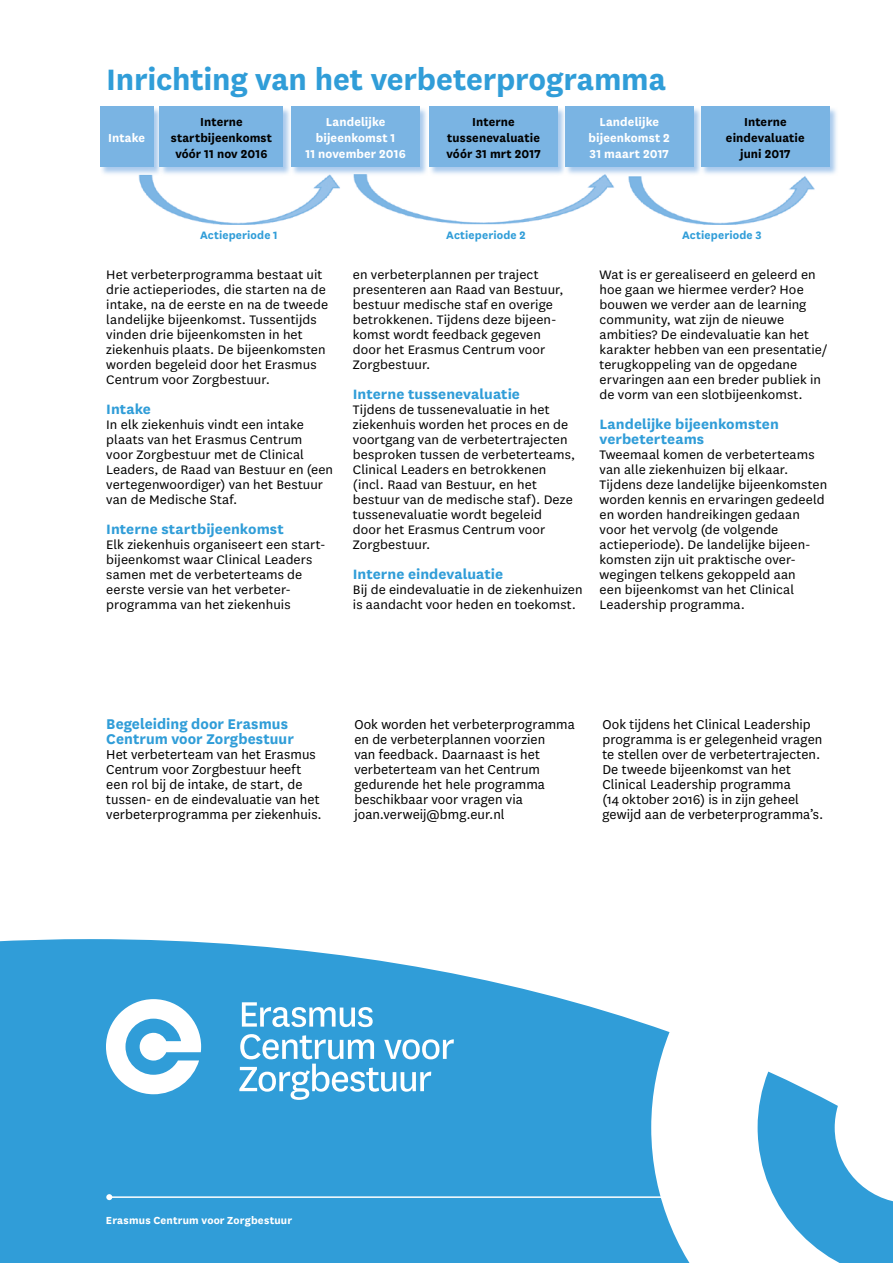
<style>
.page{position:relative;width:893px;height:1263px;background:#fff}
.page>*{position:absolute;margin:0;border:0;box-sizing:border-box;transform-origin:0 0}
.kop{font:700 34.5px "National";letter-spacing:-.005em;color:#309dd8}
.modules{font:700 16.5px/15px "National";color:#309dd8}
.modules-2{font:700 15.9px/15px "National";color:#309dd8;scale:1.04 1}
.plat{font:15px/15px "National";letter-spacing:.005em;color:#000}
.plat_wit_voor{font:15px/15px "National";letter-spacing:.005em;color:#000}
.plat-2{font:14.4px/15px "National";letter-spacing:.005em;color:#000;scale:1.04 1}
.plat-3{font:700 13.5px "National";letter-spacing:.005em;color:#000}
.plat-4{font:700 13.5px "National";letter-spacing:.01em;color:#fff}
.plat-5{font:700 12.6px "National";letter-spacing:.01em;color:#309dd8}
.plat-6{font:700 12px "National";letter-spacing:.015em;color:#fff}
</style>
<div class="page">
<img style="left:138px;top:176px;width:677px;height:49px">
<svg style="left:101px;top:107px;width:59px;height:69px"></svg>
<div style="left:100px;top:107px;width:53px;height:60px;background:#7ab4e3"></div>
<svg style="left:160px;top:108px;width:130px;height:66px"></svg>
<div style="left:160px;top:107px;width:123px;height:60px;background:#7ab4e3"></div>
<svg style="left:292px;top:108px;width:135px;height:68px"></svg>
<div style="left:291px;top:107px;width:129px;height:60px;background:#7ab4e3"></div>
<svg style="left:567px;top:107px;width:134px;height:69px"></svg>
<div style="left:565px;top:107px;width:128px;height:60px;background:#7ab4e3"></div>
<svg style="left:430px;top:108px;width:137px;height:66px"></svg>
<div style="left:429px;top:107px;width:129px;height:60px;background:#7ab4e3"></div>
<svg style="left:701px;top:108px;width:136px;height:67px"></svg>
<div style="left:701px;top:107px;width:129px;height:60px;background:#7ab4e3"></div>
<svg style="left:0;top:939px;width:893px;height:324px;fill:#309dd8"></svg>
<svg style="left:242px;top:1002px;width:131px;height:25px"></svg>
<svg style="left:239px;top:1034px;width:215px;height:66px"></svg>
<svg style="left:106px;top:999px;width:95px;height:95px"></svg>
<hr style="left:109px;top:1196px;width:614px;height:2px;background:#fff">
<svg style="left:106px;top:1194px;width:6px;height:6px"></svg>
<p class="kop" style="left:106px;top:55px;width:561px">Inrichting van het verbeterprogramma</p>
<p class="plat-4" style="left:108px;top:128px;width:38px">Intake</p>
<p class="plat-4" style="left:326px;top:113px;width:61px">Landelijke</p>
<p class="plat-4" style="left:316px;top:128px;width:81px">bijeenkomst 1</p>
<p class="plat-4" style="left:305px;top:144px;width:102px">11 november 2016</p>
<p class="plat-4" style="left:599px;top:113px;width:61px">Landelijke</p>
<p class="plat-4" style="left:589px;top:128px;width:83px">bijeenkomst 2</p>
<p class="plat-4" style="left:590px;top:144px;width:81px">31 maart 2017</p>
<p class="plat-3" style="left:200px;top:113px;width:44px">Interne</p>
<p class="plat-3" style="left:171px;top:128px;width:103px">startbijeenkomst</p>
<p class="plat-3" style="left:175px;top:144px;width:94px">vóór 11 nov 2016</p>
<p class="plat-3" style="left:472px;top:113px;width:44px">Interne</p>
<p class="plat-3" style="left:447px;top:128px;width:94px">tussenevaluatie</p>
<p class="plat-3" style="left:446px;top:144px;width:96px">vóór 31 mrt 2017</p>
<p class="plat-3" style="left:744px;top:113px;width:44px">Interne</p>
<p class="plat-3" style="left:726px;top:128px;width:80px">eindevaluatie</p>
<p class="plat-3" style="left:740px;top:144px;width:52px">juni 2017</p>
<p class="plat-5" style="left:200px;top:226px;width:79px">Actieperiode 1</p>
<p class="plat-5" style="left:446px;top:226px;width:81px">Actieperiode 2</p>
<p class="plat-5" style="left:682px;top:226px;width:81px">Actieperiode 3</p>
<p class="plat-2" style="left:106px;top:266px;width:215px">Het verbeterprogramma bestaat uit drie actieperiodes, die starten na de intake, na de eerste en na de tweede landelijke bijeenkomst. Tussentijds vinden drie bijeenkomsten in het ziekenhuis plaats. De bijeenkomsten worden begeleid door het Erasmus Centrum voor Zorgbestuur.</p>
<p class="modules-2" style="left:106px;top:400px;width:45px">Intake</p>
<p class="plat-2" style="left:106px;top:416px;width:220px">In elk ziekenhuis vindt een intake plaats van het Erasmus Centrum<br>voor Zorgbestuur met de Clinical<br>Leaders, de Raad van Bestuur en (een vertegenwoordiger) van het Bestuur van de Medische Staf.</p>
<p class="modules-2" style="left:106px;top:520px;width:172px">Interne startbijeenkomst</p>
<p class="plat-2" style="left:106px;top:536px;width:212px">Elk ziekenhuis organiseert een start&shy;bijeenkomst waar Clinical Leaders samen met de verbeterteams de eerste versie van het verbeter&shy;programma van het ziekenhuis</p>
<p class="plat-2" style="left:353px;top:266px;width:204px">en verbeterplannen per traject presenteren aan Raad van Bestuur, bestuur medische staf en overige betrokkenen. Tijdens deze bijeen&shy;komst wordt feedback gegeven door het Erasmus Centrum voor<br>Zorgbestuur.</p>
<p class="modules-2" style="left:353px;top:385px;width:162px">Interne tussenevaluatie</p>
<p class="plat-2" style="left:353px;top:401px;width:215px">Tijdens de tussenevaluatie in het ziekenhuis worden het proces en de voortgang van de verbetertrajecten besproken tussen de verbeterteams,<br>Clinical Leaders en betrokkenen (incl. Raad van Bestuur, en het bestuur van de medische staf). Deze tussenevaluatie wordt begeleid<br>door het Erasmus Centrum voor<br>Zorgbestuur.</p>
<p class="modules-2" style="left:353px;top:565px;width:146px">Interne eindevaluatie</p>
<p class="plat-2" style="left:353px;top:581px;width:222px">Bij de eindevaluatie in de ziekenhuizen is aandacht voor heden en toekomst.</p>
<p class="plat-2" style="left:600px;top:266px;width:221px">Wat is er gerealiseerd en geleerd en hoe gaan we hiermee verder? Hoe bouwen we verder aan de learning community, wat zijn de nieuwe ambities? De eindevaluatie kan het karakter hebben van een presentatie/ terugkoppeling van de opgedane ervaringen aan een breder publiek in de vorm van een slotbijeenkomst.</p>
<p class="modules-2" style="left:600px;top:415px;width:174px">Landelijke bijeenkomsten verbeterteams</p>
<p class="plat-2" style="left:600px;top:446px;width:220px">Tweemaal komen de verbeterteams van alle ziekenhuizen bij elkaar.<br>Tijdens deze landelijke bijeenkomsten worden kennis en ervaringen gedeeld en worden handreikingen gedaan voor het vervolg (de volgende actieperiode). De landelijke bijeen&shy;komsten zijn uit praktische over&shy;wegingen telkens gekoppeld aan<br>een bijeenkomst van het Clinical Leadership programma.</p>
<p class="modules" style="left:106px;top:715px;width:189px">Begeleiding door Erasmus<br>Centrum voor Zorgbestuur</p>
<p class="plat" style="left:106px;top:746px;width:217px">Het verbeterteam van het Erasmus Centrum voor Zorgbestuur heeft een rol bij de intake, de start, de tussen- en de eindevaluatie van het verbeterprogramma per ziekenhuis.</p>
<p class="plat" style="left:354px;top:716px;width:222px">Ook worden het verbeterprogramma en de verbeterplannen voorzien<br>van feedback. Daarnaast is het verbeterteam van het Centrum gedurende het hele programma beschikbaar voor vragen via joan.verweij@bmg.eur.nl</p>
<p class="plat_wit_voor" style="left:602px;top:716px;width:222px">Ook tijdens het Clinical Leadership programma is er gelegenheid vragen te stellen over de verbetertrajecten.<br>De tweede bijeenkomst van het Clinical Leadership programma<br>(14 oktober 2016) is in zijn geheel gewijd aan de verbeterprogramma’s.</p>
<p class="plat-6" style="left:106px;top:1212px;width:188px">Erasmus Centrum voor Zorgbestuur</p>
</div>
